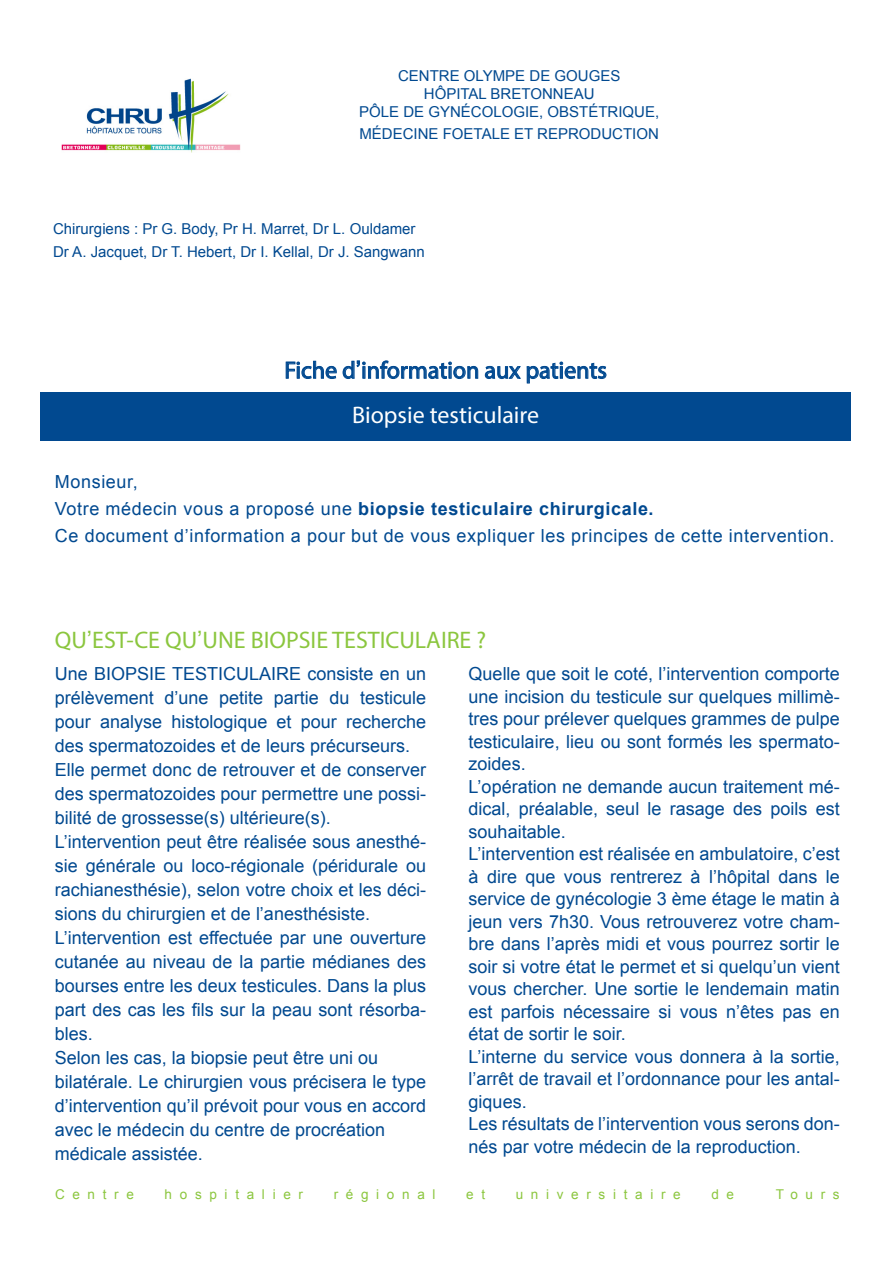
<style>
.page{position:relative;width:893px;height:1263px;background:#fff}
.page>*{position:absolute;margin:0;border:0;box-sizing:border-box;transform-origin:0 0}
.t1{font:24px "Myriad Pro";color:#8bc63e}
.t2{font:24px "Myriad Pro";color:#014990}
.t3{font:24px "Myriad Pro";color:#fff}
.t4{font:18px/22.5px "Arial";color:#014990;text-align:justify}
.t5{font:18px "Arial";letter-spacing:.035em;color:#014990}
.t6{font:700 18px "Arial";letter-spacing:.035em;color:#014990}
.t7{font:15px/21.6px "Arial";color:#014990}
.t8{font:13.5px "Arial";letter-spacing:.57em;color:#8bc63e}
.s1{font-family:"Arial"}
.s2{font-weight:400}
</style>
<div class="page">
<div style="left:40px;top:392px;width:810px;height:49px;background:#014990"></div>
<svg style="left:285px;top:360px;width:193px;height:20px"></svg>
<svg style="left:485px;top:361px;width:122px;height:23px"></svg>
<img style="left:61px;top:79px;width:180px;height:74px">
<p class="t7" style="left:398px;top:65px;width:224px">CENTRE OLYMPE DE GOUGES</p>
<p class="t7" style="left:424px;top:83px;width:172px">HÔPITAL BRETONNEAU</p>
<p class="t7" style="left:359px;top:101px;width:302px">PÔLE DE GYNÉCOLOGIE, OBSTÉTRIQUE,<br>MÉDECINE FOETALE ET REPRODUCTION</p>
<p class="t7" style="left:53px;top:218px;width:364px">Chirurgiens : Pr G. Body, Pr H. Marret, Dr L. Ouldamer</p>
<p class="t7" style="left:53px;top:241px;width:373px">Dr A. Jacquet, Dr T. Hebert, Dr I. Kellal, Dr J. Sangwann</p>
<p class="t2" style="left:284px;top:355px;width:324px">Fiche d<span class="s1">’</span>information aux patients</p>
<p class="t3" style="left:352px;top:400px;width:189px">Biopsie testiculaire</p>
<p class="t5" style="left:55px;top:469px;width:84px">Monsieur,</p>
<p class="t6" style="left:55px;top:496px;width:600px"><span class="s2">Votre médecin vous a proposé une</span> biopsie testiculaire chirurgicale.</p>
<p class="t5" style="left:55px;top:523px;width:781px">Ce document d’information a pour but de vous expliquer les principes de cette intervention.</p>
<p class="t1" style="left:55px;top:625px;width:433px">QU<span class="s1">’</span>EST-CE QU<span class="s1">’</span>UNE BIOPSIE TESTICULAIRE ?</p>
<p class="t4" style="left:55px;top:662px;width:373px;line-height:24px">Une BIOPSIE TESTICULAIRE consiste en un prélèvement d’une petite partie du testicule pour analyse histologique et pour recherche des spermatozoides et de leurs précurseurs.</p>
<p class="t4" style="left:55px;top:758px;width:373px;line-height:24px">Elle permet donc de retrouver et de conserver des spermatozoides pour permettre une possi&shy;bilité de grossesse(s) ultérieure(s).</p>
<p class="t4" style="left:55px;top:830px;width:373px;line-height:24px">L’intervention peut être réalisée sous anesthé&shy;sie générale ou loco-régionale (péridurale ou rachianesthésie), selon votre choix et les déci&shy;sions du chirurgien et de l’anesthésiste.</p>
<p class="t4" style="left:55px;top:926px;width:373px;line-height:24px">L’intervention est effectuée par une ouverture cutanée au niveau de la partie médianes des bourses entre les deux testicules. Dans la plus part des cas les fils sur la peau sont résorba&shy;bles.</p>
<p class="t4" style="left:55px;top:1047px;width:325px">Selon les cas, la biopsie peut être uni ou</p>
<p class="t4" style="left:55px;top:1070px;width:373px;line-height:24px">bilatérale. Le chirurgien vous précisera le type d’intervention qu’il prévoit pour vous en accord avec le médecin du centre de procréation</p>
<p class="t4" style="left:55px;top:1143px;width:150px">médicale assistée.</p>
<p class="t4" style="left:469px;top:663px;width:373px">Quelle que soit le coté, l’intervention comporte une incision du testicule sur quelques millimè&shy;tres pour prélever quelques grammes de pulpe testiculaire, lieu ou sont formés les spermato&shy;zoides.</p>
<p class="t4" style="left:469px;top:775px;width:373px">L’opération ne demande aucun traitement mé&shy;dical, préalable, seul le rasage des poils est souhaitable.</p>
<p class="t4" style="left:469px;top:843px;width:373px">L’intervention est réalisée en ambulatoire, c’est à dire que vous rentrerez à l’hôpital dans le service de gynécologie 3 ème étage le matin à jeun vers 7h30. Vous retrouverez votre cham&shy;bre dans l’après midi et vous pourrez sortir le soir si votre état le permet et si quelqu’un vient vous chercher. Une sortie le lendemain matin est parfois nécessaire si vous n’êtes pas en état de sortir le soir.</p>
<p class="t4" style="left:469px;top:1045px;width:373px">L’interne du service vous donnera à la sortie, l’arrêt de travail et l’ordonnance pour les antal&shy;giques.</p>
<p class="t4" style="left:469px;top:1113px;width:373px">Les résultats de l’intervention vous serons don&shy;nés par votre médecin de la reproduction.</p>
<p class="t8" style="left:55px;top:1185px;width:80px">Centre</p>
<p class="t8" style="left:165px;top:1185px;width:140px">hospitalier</p>
<p class="t8" style="left:334px;top:1185px;width:103px">régional</p>
<p class="t8" style="left:466px;top:1185px;width:20px">e t</p>
<p class="t8" style="left:516px;top:1185px;width:167px">universitaire</p>
<p class="t8" style="left:711px;top:1185px;width:24px">d e</p>
<p class="t8" style="left:776px;top:1185px;width:65px">Tours</p>
</div>
